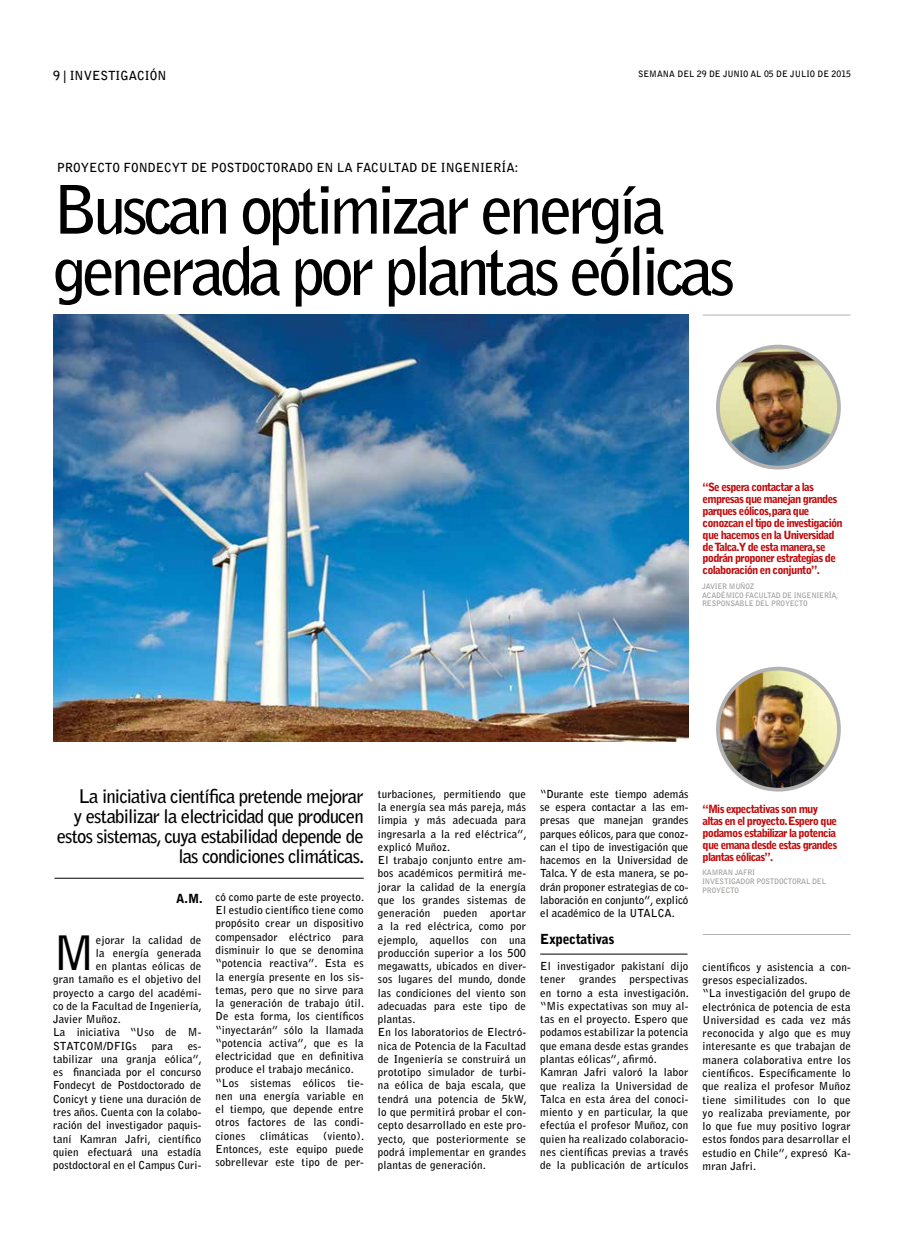
<style>
.page{position:relative;width:904px;height:1241px;background:#fff}
.page>*{position:absolute;margin:0;border:0;box-sizing:border-box;transform-origin:0 0}
.t1{font:700 66.25px/61.2px "Bell Gothic Std";letter-spacing:-.065em;color:#000}
.t2{font:700 47.12px "Bell Gothic Std";color:#000}
.t3{font:700 18.75px/20px "Bell Gothic Std";letter-spacing:-.045em;color:#000;text-align:right}
.t4{font:900 13.75px "Bell Gothic Std";letter-spacing:-.03em;color:#000}
.t5{font:700 12.5px "Bell Gothic Std";letter-spacing:-.005em;color:#000}
.t6{font:900 12.5px "Bell Gothic Std";color:#000}
.t7{font:900 11.25px/11.9px "Bell Gothic Std";letter-spacing:-.07em;color:#c00d0e}
.t8{font:700 11px/13.2px "Bell Gothic Std";letter-spacing:.015em;color:#000}
.t9{font:700 8.75px "Bell Gothic Std";color:#000}
.t10{font:700 7.5px/8.8px "Bell Gothic Std";letter-spacing:-.03em;color:#9d9d9c}
</style>
<div class="page">
<img style="left:718px;top:346px;width:121px;height:121px;border-radius:61px">
<div style="left:716px;top:344px;width:124px;height:125px;border:4px solid #b3b2b2;border-radius:50%"></div>
<img style="left:718px;top:668px;width:121px;height:121px;border-radius:61px">
<div style="left:716px;top:666px;width:124px;height:125px;border:4px solid #b3b2b2;border-radius:50%"></div>
<hr style="left:702px;top:934px;width:148px;height:1px;background:#b3b2b2">
<hr style="left:702px;top:315px;width:148px;height:1px;background:#b3b2b2">
<img style="left:53px;top:315px;width:635px;height:426px">
<hr style="left:54px;top:877px;width:310px;height:1px;background:#000">
<hr style="left:540px;top:953px;width:147px;height:1px;background:#000">
<p class="t5" style="left:53px;top:68px;width:115px">9 | INVESTIGACIÓN</p>
<p class="t9" style="left:638px;top:69px;width:214px">SEMANA DEL 29 DE JUNIO AL 05 DE JULIO DE 2015</p>
<p class="t5" style="left:57px;top:160px;width:463px">PROYECTO FONDECYT DE POSTDOCTORADO EN LA FACULTAD DE INGENIERÍA:</p>
<h1 class="t1" style="left:53px;top:179px;width:683px">Buscan optimizar energía generada por plantas eólicas</h1>
<p class="t7" style="left:702px;top:481px;width:142px">“Se espera contactar a las empresas que manejan grandes parques eólicos,para que conozcan el tipo de investigación que hacemos en la Universidad de Talca.Y de esta manera,se podrán proponer estrategias de colaboración en conjunto”.</p>
<p class="t10" style="left:702px;top:581px;width:138px">JAVIER MUÑOZ<br>ACADÉMICO FACULTAD DE INGENIERÍA,<br>RESPONSABLE DEL PROYECTO</p>
<h3 class="t3" style="left:57px;top:786px;width:309px">La iniciativa científica pretende mejorar<br>y estabilizar la electricidad que producen estos sistemas, cuya estabilidad depende de las condiciones climáticas.</h3>
<p class="t6" style="left:176px;top:890px;width:28px">A.M.</p>
<h2 class="t2" style="left:53px;top:924px;width:43px">M</h2>
<p class="t8" style="left:96px;top:932px;width:107px">ejorar la calidad de</p>
<p class="t8" style="left:96px;top:946px;width:107px">la energía generada</p>
<p class="t8" style="left:96px;top:959px;width:107px">en plantas eólicas de</p>
<p class="t8" style="left:53px;top:972px;width:150px">gran tamaño es el objetivo del</p>
<p class="t8" style="left:53px;top:985px;width:150px">proyecto a cargo del académi-</p>
<p class="t8" style="left:53px;top:999px;width:150px">co de la Facultad de Ingeniería,</p>
<p class="t8" style="left:53px;top:1012px;width:69px">Javier Muñoz.</p>
<p class="t8" style="left:53px;top:1025px;width:150px">La iniciativa “Uso de M-</p>
<p class="t8" style="left:53px;top:1038px;width:85px">STATCOM/DFIGs</p>
<p class="t8" style="left:152px;top:1038px;width:23px">para</p>
<p class="t8" style="left:53px;top:1038px;width:150px;text-align:justify;text-indent:134px">es&shy;tabilizar una granja eólica”, es financiada por el concurso Fondecyt de Postdoctorado de Conicyt y tiene una duración de tres años. Cuenta con la colabo&shy;ración del investigador paquis&shy;taní Kamran Jafri, científico quien efectuará una estadía postdoctoral en el Campus Curi-</p>
<p class="t8" style="left:215px;top:890px;width:150px">có como parte de este proyecto.<br>El estudio científico tiene como propósito crear un dispositivo compensador eléctrico para disminuir lo que se denomina “potencia reactiva”. Esta es la energía presente en los sis&shy;temas, pero que no sirve para la generación de trabajo útil.<br>De esta forma, los científicos “inyectarán” sólo la llamada “potencia activa”, que es la electricidad que en definitiva produce el trabajo mecánico. “Los sistemas eólicos tie&shy;nen una energía variable en el tiempo, que depende entre otros factores de las condi&shy;ciones</p>
<p class="t8" style="left:215px;top:1128px;width:150px;text-align:justify;text-indent:108px">(viento).<br>Entonces, este equipo puede sobrellevar este tipo de per-</p>
<p class="t8" style="left:260px;top:1128px;width:50px">climáticas</p>
<p class="t8" style="left:378px;top:787px;width:150px">turbaciones, permitiendo que la energía sea más pareja, más limpia y más adecuada para ingresarla a la red eléctrica”, explicó Muñoz.<br>El trabajo conjunto entre am&shy;bos académicos permitirá me&shy;jorar la calidad de la energía que los grandes sistemas de generación pueden aportar a la red eléctrica, como por ejemplo, aquellos con una producción superior a los 500 megawatts, ubicados en diver&shy;sos lugares del mundo, donde las condiciones del viento son adecuadas para este tipo de plantas.<br>En los laboratorios de Electró&shy;nica de Potencia de la Facultad de Ingeniería se construirá un prototipo simulador de turbi&shy;na eólica de baja escala, que tendrá una potencia de 5kW, lo que permitirá probar el con&shy;cepto desarrollado en este pro&shy;yecto, que posteriormente se podrá implementar en grandes plantas de generación.</p>
<p class="t8" style="left:540px;top:787px;width:150px;text-align:justify">“Durante este tiempo además se espera contactar a las em&shy;presas que manejan grandes parques eólicos, para que conoz&shy;can el tipo de investigación que hacemos en la Universidad de Talca. Y de esta manera, se po&shy;drán proponer estrategias de co&shy;laboración en conjunto”, explicó el académico de la UTALCA.</p>
<p class="t4" style="left:540px;top:930px;width:76px">Expectativas</p>
<p class="t8" style="left:540px;top:959px;width:150px">El investigador pakistaní dijo tener grandes perspectivas en torno a esta investigación. “Mis expectativas son muy al&shy;tas en el proyecto. Espero que podamos estabilizar la potencia que emana desde estas grandes plantas eólicas”, afirmó.<br>Kamran Jafri valoró la labor que realiza la Universidad de<br>Talca en esta área del conoci&shy;miento y en particular, la que efectúa el profesor Muñoz, con quien ha realizado colaboracio&shy;nes científicas previas a través de la publicación de artículos</p>
<p class="t7" style="left:702px;top:803px;width:136px">“Mis expectativas son muy altas en el proyecto.Espero que podamos estabilizar la potencia que emana desde estas grandes plantas eólicas”.</p>
<p class="t10" style="left:702px;top:868px;width:126px">KAMRAN JAFRI<br>INVESTIGADOR POSTDOCTORAL DEL<br>PROYECTO</p>
<p class="t8" style="left:702px;top:960px;width:150px">científicos y asistencia a con&shy;gresos especializados.<br>“La investigación del grupo de electrónica de potencia de esta<br>Universidad es cada vez más reconocida y algo que es muy interesante es que trabajan de manera colaborativa entre los científicos. Específicamente lo que realiza el profesor Muñoz tiene similitudes con lo que yo realizaba previamente, por lo que fue muy positivo lograr estos fondos para desarrollar el estudio en Chile”, expresó Ka&shy;mran Jafri.</p>
</div>
